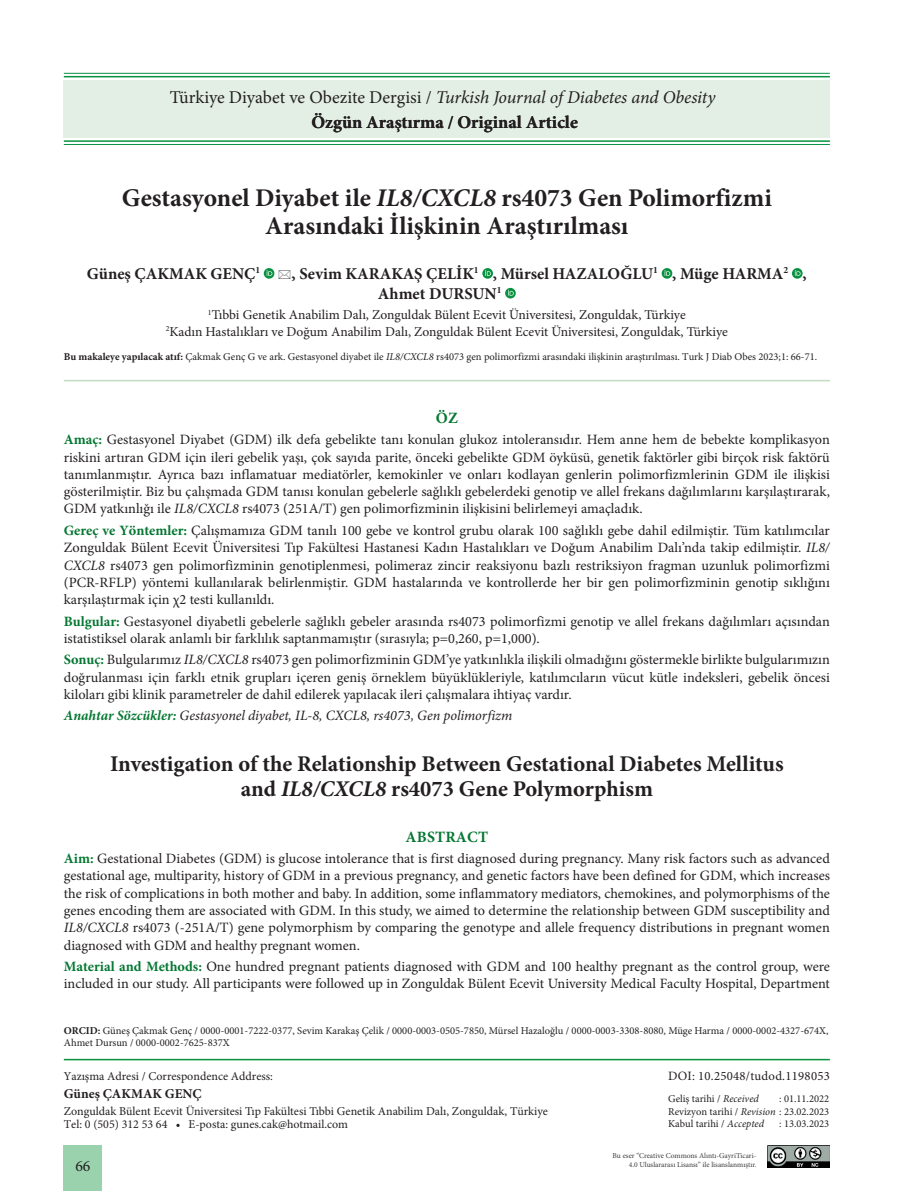
<style>
.page{position:relative;width:915px;height:1191px;background:#fff}
.page>*{position:absolute;margin:0;border:0;box-sizing:border-box;transform-origin:0 0}
.t1{font:700 25.5px/28.5px "Minion Pro";color:#231f20;text-align:center}
.t2{font:700 22.5px/25.5px "Minion Pro";color:#231f20;text-align:center}
.t3{font:italic 18px "Minion Pro";letter-spacing:-.01em;color:#231f20}
.t4{font:700 18px "Minion Pro";color:#231f20}
.t5{font:700 16.5px/19.8px "Minion Pro";color:#231f20}
.t6{font:700 15.75px "Minion Pro";letter-spacing:.01em;color:#057732}
.t7{font:15.75px "Minion Pro";color:#231f20}
.t8{font:14.25px/17.2px "Minion Pro";color:#231f20;text-align:justify}
.t9{font:italic 14.25px "Minion Pro";letter-spacing:-.005em;color:#231f20}
.t10{font:13.5px/16.5px "Minion Pro";color:#231f20;text-align:center}
.t11{font:700 13.5px "Minion Pro";color:#231f20}
.t12{font:12.75px "Minion Pro";letter-spacing:.02em;color:#231f20}
.t13{font:12px/13.5px "Minion Pro";color:#231f20}
.t14{font:10.5px/12.6px "Minion Pro";color:#231f20;text-align:justify}
.t15{font:7.5px/9px "Minion Pro";color:#3e3e3f;text-align:right}
.s1{font-style:normal}
.s2{font-style:italic}
.s3{font-weight:700}
.s4{font-weight:700;color:#057732}
</style>
<div class="page">
<div style="left:64px;top:80px;width:765px;height:57px;background:#e3efe4"></div>
<hr style="left:64px;top:76px;width:765px;height:1px;background:#089240">
<hr style="left:64px;top:140px;width:765px;height:2px;background:#089240">
<hr style="left:64px;top:73px;width:765px;height:1px;background:#089240">
<hr style="left:64px;top:144px;width:765px;height:1px;background:#089240">
<div style="left:64px;top:1145px;width:38px;height:46px;background:#9ad2ae"></div>
<hr style="left:64px;top:1058px;width:765px;height:2px;background:#089240">
<img style="left:767px;top:1145px;width:62px;height:22px">
<hr style="left:64px;top:380px;width:765px;height:1px;background:#c0dbc2">
<svg style="left:482px;top:268px;width:11px;height:11px"></svg>
<svg style="left:661px;top:268px;width:11px;height:11px"></svg>
<svg style="left:792px;top:268px;width:10px;height:11px"></svg>
<svg style="left:505px;top:288px;width:10px;height:10px"></svg>
<svg style="left:264px;top:268px;width:11px;height:11px"></svg>
<p class="t3" style="left:170px;top:85px;width:547px"><span class="s1">Türkiye Diyabet ve Obezite Dergisi /</span> Turkish Journal of Diabetes and Obesity</p>
<p class="t4" style="left:311px;top:110px;width:268px">Özgün Araştırma / Original Article</p>
<h1 class="t1" style="left:122px;top:183px;width:651px">Gestasyonel Diyabet ile <span class="s2">IL8/CXCL8</span> rs4073 Gen Polimorfizmi<br>Arasındaki İlişkinin Araştırılması</h1>
<p class="t5" style="left:87px;top:263px;width:175px">Güneş ÇAKMAK GENÇ<sup>1</sup></p>
<p class="t5" style="left:378px;top:263px;width:430px;text-indent:-86px">, Sevim KARAKAŞ ÇELİK<sup>1</sup> , Mürsel HAZALOĞLU<sup>1</sup> , Müge HARMA<sup>2</sup> ,<br>Ahmet DURSUN<sup>1</sup></p>
<p class="t10" style="left:166px;top:307px;width:563px"><sup>1</sup>Tıbbi Genetik Anabilim Dalı, Zonguldak Bülent Ecevit Üniversitesi, Zonguldak, Türkiye<br><sup>2</sup>Kadın Hastalıkları ve Doğum Anabilim Dalı, Zonguldak Bülent Ecevit Üniversitesi, Zonguldak, Türkiye</p>
<p class="t14" style="left:64px;top:351px;width:754px"><span class="s3">Bu makaleye yapılacak atıf:</span> Çakmak Genç G ve ark. Gestasyonel diyabet ile <span class="s2">IL8/CXCL8</span> rs4073 gen polimorfizmi arasındaki ilişkinin araştırılması. Turk J Diab Obes 2023;1: 66-71.</p>
<p class="t6" style="left:435px;top:407px;width:23px">ÖZ</p>
<p class="t8" style="left:64px;top:431px;width:767px"><span class="s4">Amaç:</span> Gestasyonel Diyabet (GDM) ilk defa gebelikte tanı konulan glukoz intoleransıdır. Hem anne hem de bebekte komplikasyon riskini artıran GDM için ileri gebelik yaşı, çok sayıda parite, önceki gebelikte GDM öyküsü, genetik faktörler gibi birçok risk faktörü tanımlanmıştır. Ayrıca bazı inflamatuar mediatörler, kemokinler ve onları kodlayan genlerin polimorfizmlerinin GDM ile ilişkisi gösterilmiştir. Biz bu çalışmada GDM tanısı konulan gebelerle sağlıklı gebelerdeki genotip ve allel frekans dağılımlarını karşılaştırarak, GDM yatkınlığı ile <span class="s2">IL8/CXCL8</span> rs4073 (251A/T) gen polimorfizminin ilişkisini belirlemeyi amaçladık.</p>
<p class="t8" style="left:64px;top:522px;width:767px"><span class="s4">Gereç ve Yöntemler:</span> Çalışmamıza GDM tanılı 100 gebe ve kontrol grubu olarak 100 sağlıklı gebe dahil edilmiştir. Tüm katılımcılar Zonguldak Bülent Ecevit Üniversitesi Tıp Fakültesi Hastanesi Kadın Hastalıkları ve Doğum Anabilim Dalı’nda takip edilmiştir. <span class="s2">IL8/ CXCL8</span> rs4073 gen polimorfizminin genotiplenmesi, polimeraz zincir reaksiyonu bazlı restriksiyon fragman uzunluk polimorfizmi (PCR-RFLP) yöntemi kullanılarak belirlenmiştir. GDM hastalarında ve kontrollerde her bir gen polimorfizminin genotip sıklığını karşılaştırmak için χ2 testi kullanıldı.</p>
<p class="t8" style="left:64px;top:612px;width:767px"><span class="s4">Bulgular:</span> Gestasyonel diyabetli gebelerle sağlıklı gebeler arasında rs4073 polimorfizmi genotip ve allel frekans dağılımları açısından istatistiksel olarak anlamlı bir farklılık saptanmamıştır (sırasıyla; p=0,260, p=1,000).</p>
<p class="t8" style="left:64px;top:651px;width:767px"><span class="s4">Sonuç:</span> Bulgularımız <span class="s2">IL8/CXCL8</span> rs4073 gen polimorfizminin GDM’ye yatkınlıkla ilişkili olmadığını göstermekle birlikte bulgularımızın doğrulanması için farklı etnik grupları içeren geniş örneklem büyüklükleriyle, katılımcıların vücut kütle indeksleri, gebelik öncesi kiloları gibi klinik parametreler de dahil edilerek yapılacak ileri çalışmalara ihtiyaç vardır.</p>
<p class="t9" style="left:64px;top:706px;width:450px"><span class="s4">Anahtar Sözcükler:</span> Gestasyonel diyabet, IL-8, CXCL8, rs4073, Gen polimorfizm</p>
<h2 class="t2" style="left:110px;top:750px;width:674px">Investigation of the Relationship Between Gestational Diabetes Mellitus and <span class="s2">IL8/CXCL8</span> rs4073 Gene Polymorphism</h2>
<p class="t6" style="left:405px;top:825px;width:84px">ABSTRACT</p>
<p class="t8" style="left:64px;top:850px;width:767px"><span class="s4">Aim:</span> Gestational Diabetes (GDM) is glucose intolerance that is first diagnosed during pregnancy. Many risk factors such as advanced gestational age, multiparity, history of GDM in a previous pregnancy, and genetic factors have been defined for GDM, which increases the risk of complications in both mother and baby. In addition, some inflammatory mediators, chemokines, and polymorphisms of the genes encoding them are associated with GDM. In this study, we aimed to determine the relationship between GDM susceptibility and <span class="s2">IL8/CXCL8</span> rs4073 (-251A/T) gene polymorphism by comparing the genotype and allele frequency distributions in pregnant women diagnosed with GDM and healthy pregnant women.</p>
<p class="t8" style="left:64px;top:958px;width:767px"><span class="s4">Material and Methods:</span> One hundred pregnant patients diagnosed with GDM and 100 healthy pregnant as the control group, were included in our study. All participants were followed up in Zonguldak Bülent Ecevit University Medical Faculty Hospital, Department</p>
<p class="t14" style="left:64px;top:1024px;width:765px"><span class="s3">ORCID:</span> Güneş Çakmak Genç / 0000-0001-7222-0377, Sevim Karakaş Çelik / 0000-0003-0505-7850, Mürsel Hazaloğlu / 0000-0003-3308-8080, Müge Harma / 0000-0002-4327-674X,<br>Ahmet Dursun / 0000-0002-7625-837X</p>
<p class="t13" style="left:64px;top:1069px;width:211px">Yazışma Adresi / Correspondence Address:</p>
<p class="t11" style="left:64px;top:1084px;width:139px">Güneş ÇAKMAK GENÇ</p>
<p class="t13" style="left:64px;top:1104px;width:485px">Zonguldak Bülent Ecevit Üniversitesi Tıp Fakültesi Tıbbi Genetik Anabilim Dalı, Zonguldak, Türkiye<br>Tel: 0 (505) 312 53 64 • E-posta: gunes.cak@hotmail.com</p>
<p class="t12" style="left:668px;top:1067px;width:163px">DOI: 10.25048/tudod.1198053</p>
<p class="t14" style="left:668px;top:1092px;width:92px">Geliş tarihi / <span class="s2">Received</span></p>
<p class="t14" style="left:668px;top:1092px;width:162px;text-indent:111px">: 01.11.2022<br>Revizyon tarihi / <span class="s2">Revision</span> : 23.02.2023<br>Kabul tarihi / <span class="s2">Accepted</span></p>
<p class="t14" style="left:779px;top:1117px;width:51px">: 13.03.2023</p>
<p class="t7" style="left:75px;top:1155px;width:17px">66</p>
<p class="t15" style="left:612px;top:1151px;width:145px">Bu eser “Creative Commons Alıntı-GayriTicari-<br>4.0 Uluslararası Lisansı” ile lisanslanmıştır.</p>
</div>
